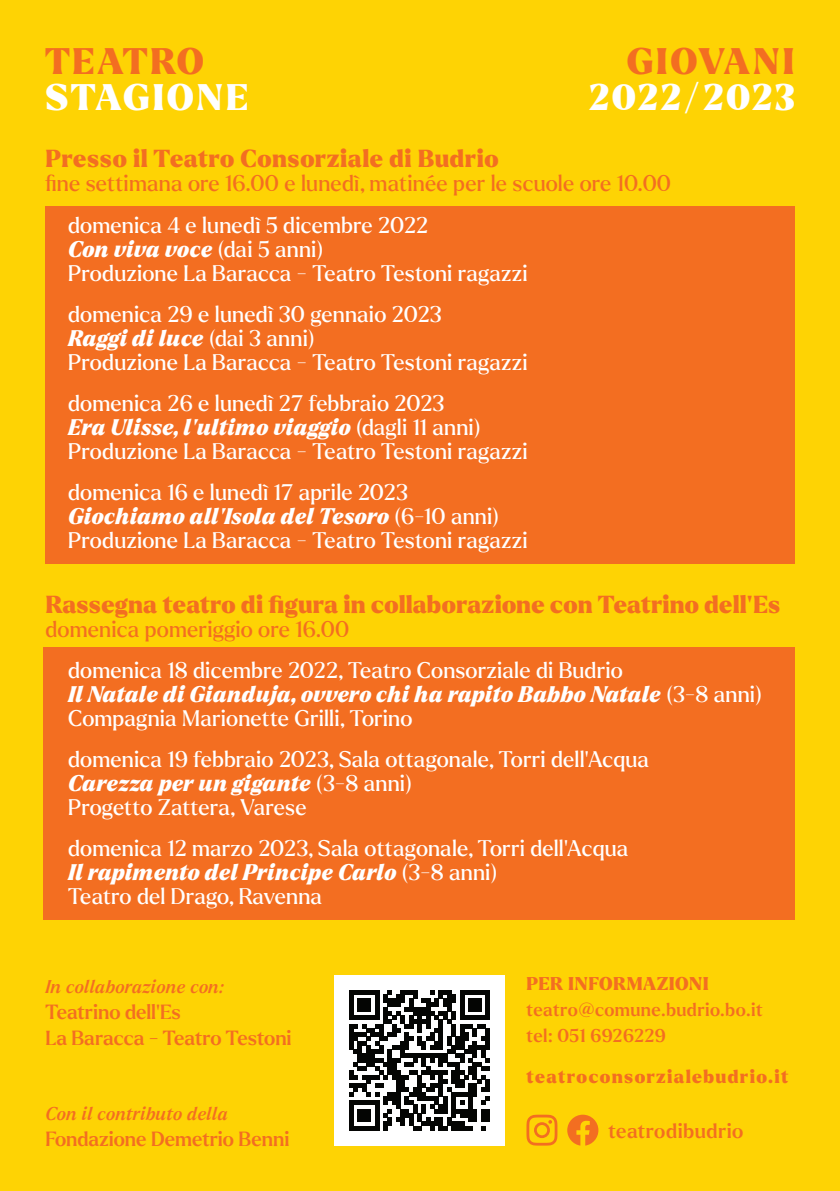
<style>
.page{position:relative;width:840px;height:1191px;background:#fff}
.page>*{position:absolute;margin:0;border:0;box-sizing:border-box;transform-origin:0 0}
.t1{font:900 36px "Larken";letter-spacing:.07em;color:#fff}
.t2{font:900 36px "Larken";letter-spacing:.07em;color:#f36e21}
.t3{font:900 24px "Larken";letter-spacing:.01em;color:#f36e21}
.t4{font:22px/24px "Larken";letter-spacing:.01em;color:#fff}
.t5{font:22px "Larken";letter-spacing:.01em;color:#f36e21}
.t6{font:500 20px/26px "Larken";color:#f36e21}
.t7{font:500 20px "Larken";letter-spacing:.025em;color:#f36e21}
.t8{font:500 18px/26px "Larken";letter-spacing:.025em;color:#f36e21}
.t9{font:italic 500 18px "Larken";letter-spacing:.005em;color:#f36e21}
.t10{font:900 18px "Larken";letter-spacing:.07em;color:#f36e21}
.t11{font:900 18px "Larken";letter-spacing:.025em;color:#f36e21}
.s1{font-weight:900;font-style:italic}
</style>
<div class="page">
<div style="left:0;top:0;width:839px;height:1191px;background:#fed304"></div>
<div style="left:45px;top:206px;width:749px;height:357px;background:#f36e21"></div>
<div style="left:43px;top:647px;width:751px;height:272px;background:#f36e21"></div>
<svg style="left:526px;top:1114px;width:31px;height:31px"></svg>
<svg style="left:567px;top:1114px;width:31px;height:31px"></svg>
<div style="left:334px;top:975px;width:171px;height:170px;background:#fff"></div>
<svg style="left:349px;top:990px;width:140px;height:140px"></svg>
<h1 class="t2" style="left:45px;top:38px;width:160px">TEATRO</h1>
<h1 class="t2" style="left:626px;top:38px;width:169px">GIOVANI</h1>
<h1 class="t1" style="left:45px;top:74px;width:204px">STAGIONE</h1>
<h1 class="t1" style="left:588px;top:74px;width:207px">2022/2023</h1>
<p class="t3" style="left:45px;top:143px;width:454px">Presso il Teatro Consorziale di Budrio</p>
<p class="t5" style="left:45px;top:169px;width:626px">fine settimana ore 16.00 e lunedì, matinée per le scuole ore 10.00</p>
<p class="t4" style="left:68px;top:212px;width:460px">domenica 4 e lunedì 5 dicembre 2022<br><span class="s1">Con viva voce</span> (dai 5 anni)<br>Produzione La Baracca - Teatro Testoni ragazzi</p>
<p class="t4" style="left:68px;top:301px;width:460px">domenica 29 e lunedì 30 gennaio 2023<br><span class="s1">Raggi di luce</span> (dai 3 anni)<br>Produzione La Baracca - Teatro Testoni ragazzi</p>
<p class="t4" style="left:68px;top:390px;width:460px">domenica 26 e lunedì 27 febbraio 2023<br><span class="s1">Era Ulisse, l’ultimo viaggio</span> (dagli 11 anni)<br>Produzione La Baracca - Teatro Testoni ragazzi</p>
<p class="t4" style="left:68px;top:479px;width:460px">domenica 16 e lunedì 17 aprile 2023<br><span class="s1">Giochiamo all’Isola del Tesoro</span> (6-10 anni)<br>Produzione La Baracca - Teatro Testoni ragazzi</p>
<p class="t3" style="left:45px;top:588px;width:736px">Rassegna teatro di figura in collaborazione con Teatrino dell’Es</p>
<p class="t5" style="left:45px;top:614px;width:305px">domenica pomeriggio ore 16.00</p>
<p class="t4" style="left:68px;top:657px;width:694px">domenica 18 dicembre 2022, Teatro Consorziale di Budrio<br><span class="s1">Il Natale di Gianduja, ovvero chi ha rapito Babbo Natale</span> (3-8 anni)<br>Compagnia Marionette Grilli, Torino</p>
<p class="t4" style="left:68px;top:746px;width:582px">domenica 19 febbraio 2023, Sala ottagonale, Torri dell'Acqua<br><span class="s1">Carezza per un gigante</span> (3-8 anni)<br>Progetto Zattera, Varese</p>
<p class="t4" style="left:68px;top:835px;width:561px">domenica 12 marzo 2023, Sala ottagonale, Torri dell’Acqua<br><span class="s1">Il rapimento del Principe Carlo</span> (3-8 anni)<br>Teatro del Drago, Ravenna</p>
<p class="t9" style="left:45px;top:974px;width:180px">In collaborazione con:</p>
<p class="t6" style="left:45px;top:998px;width:247px">Teatrino dell’Es<br>La Baracca - Teatro Testoni</p>
<p class="t11" style="left:526px;top:971px;width:184px">PER INFORMAZIONI</p>
<p class="t8" style="left:526px;top:996px;width:238px">teatro@comune.budrio.bo.it tel: 051 6926229</p>
<p class="t10" style="left:526px;top:1065px;width:263px">teatroconsorzialebudrio.it</p>
<p class="t9" style="left:45px;top:1101px;width:184px">Con il contributo della</p>
<p class="t6" style="left:45px;top:1125px;width:245px">Fondazione Demetrio Benni</p>
<p class="t7" style="left:608px;top:1117px;width:136px">teatrodibudrio</p>
</div>
